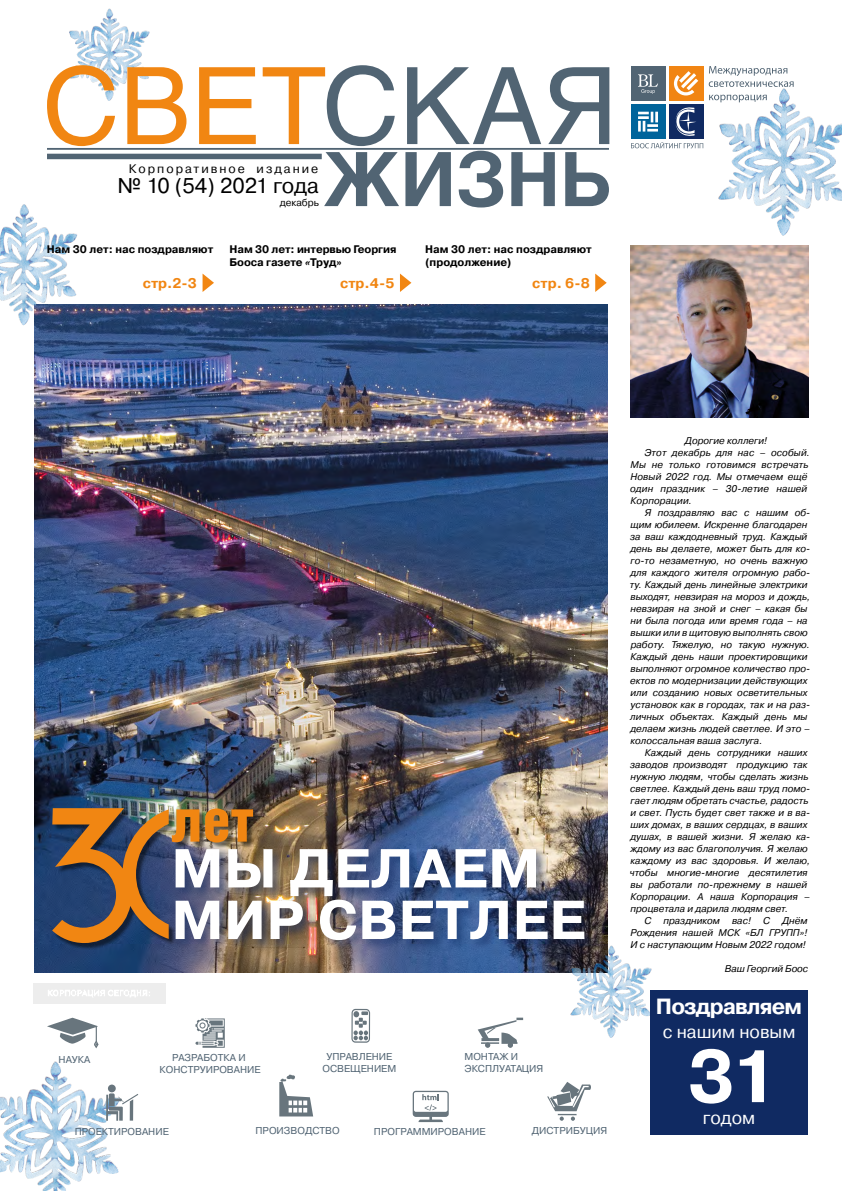
<style>
.page{position:relative;width:842px;height:1191px;background:#fff}
.page>*{position:absolute;margin:0;border:0;box-sizing:border-box;transform-origin:0 0}
.t1{font:700 74px "Pragmatica C";color:#fff}
.t2{font:700 54.7px/51.5px "Pragmatica";letter-spacing:.01em;color:#fff}
.t3{font:700 22px "Pragmatica C";letter-spacing:-.04em;color:#fff}
.t4{font:21.3px "Pragmatica";color:#000}
.t5{font:18px "Pragmatica C";color:#fff}
.t6{font:700 14px "Pragmatica C";color:#f18612}
.t7{font:12.4px "Pragmatica";letter-spacing:.16em;color:#000}
.t8{font:700 11px/13.2px "Pragmatica C";color:#000}
.t9{font:10px/12px "Pragmatica C";color:#516473;text-align:center}
.t10{font:10px "Pragmatica";color:#000}
.t11{font:italic 9.8px "Pragmatica C";color:#000}
.s1{font-style:italic}
</style>
<div class="page">
<img style="left:34px;top:305px;width:574px;height:667px">
<div style="left:173px;top:846px;width:424px;height:106px;background:#102a62;opacity:.5"></div>
<div style="left:54px;top:809px;width:206px;height:140px;background:#000;opacity:.53"></div>
<img style="left:52px;top:808px;width:201px;height:135px">
<img style="left:569px;top:944px;width:83px;height:94px">
<img style="left:69px;top:8px;width:81px;height:57px">
<img style="left:0;top:1061px;width:122px;height:130px">
<svg style="left:203px;top:274px;width:11px;height:18px"></svg>
<svg style="left:400px;top:273px;width:11px;height:19px"></svg>
<svg style="left:595px;top:273px;width:12px;height:19px"></svg>
<svg style="left:709px;top:66px;width:85px;height:21px"></svg>
<svg style="left:709px;top:95px;width:7px;height:6px"></svg>
<div style="left:669px;top:66px;width:34px;height:35px;background:#f18513"></div>
<svg style="left:674px;top:71px;width:24px;height:24px"></svg>
<div style="left:631px;top:66px;width:34px;height:35px;background:#516473"></div>
<svg style="left:638px;top:74px;width:20px;height:20px"></svg>
<div style="left:631px;top:104px;width:34px;height:35px;background:#00649b"></div>
<div style="left:669px;top:104px;width:34px;height:35px;background:#102a62"></div>
<svg style="left:631px;top:106px;width:72px;height:42px"></svg>
<svg style="left:47px;top:65px;width:562px;height:142px"></svg>
<img style="left:631px;top:245px;width:177px;height:173px">
<div style="left:650px;top:989px;width:158px;height:145px;background:#102a62"></div>
<div style="left:34px;top:982px;width:132px;height:21px;background:#ededed"></div>
<img style="left:716px;top:88px;width:126px;height:148px">
<img style="left:0;top:202px;width:79px;height:125px">
<svg style="left:47px;top:1017px;width:52px;height:31px"></svg>
<svg style="left:106px;top:1093px;width:32px;height:27px"></svg>
<div style="left:108px;top:1084px;width:8px;height:8px;background:#68757d;border-radius:50%"></div>
<svg style="left:195px;top:1018px;width:30px;height:29px"></svg>
<svg style="left:279px;top:1074px;width:34px;height:42px"></svg>
<svg style="left:351px;top:1008px;width:19px;height:34px"></svg>
<svg style="left:413px;top:1090px;width:36px;height:32px"></svg>
<svg style="left:478px;top:1017px;width:45px;height:30px"></svg>
<svg style="left:547px;top:1082px;width:44px;height:38px"></svg>
<p class="t7" style="left:129px;top:161px;width:191px">Корпоративное издание</p>
<p class="t10" style="left:280px;top:196px;width:41px">декабрь</p>
<h3 class="t4" style="left:118px;top:173px;width:203px">№ 10 (54) 2021 года</h3>
<p class="t8" style="left:47px;top:243px;width:168px">Нам 30 лет: нас поздравляют</p>
<p class="t8" style="left:230px;top:243px;width:168px">Нам 30 лет: интервью Георгия<br>Бооса газете <span class="s1">«</span>Труд»</p>
<p class="t8" style="left:425px;top:243px;width:168px">Нам 30 лет: нас поздравляют (продолжение)</p>
<h3 class="t6" style="left:143px;top:276px;width:56px">стр.2-3</h3>
<h3 class="t6" style="left:340px;top:276px;width:56px">стр.4-5</h3>
<h3 class="t6" style="left:532px;top:275px;width:59px">стр. 6-8</h3>
<p class="t9" style="left:59px;top:1053px;width:33px">НАУКА</p>
<h2 class="t2" style="left:171px;top:843px;width:416px">МЫ ДЕЛАЕМ<br>МИР СВЕТЛЕЕ</h2>
<p class="t9" style="left:160px;top:1052px;width:102px">РАЗРАБОТКА И<br>КОНСТРУИРОВАНИЕ</p>
<p class="t9" style="left:323px;top:1050px;width:75px">УПРАВЛЕНИЕ<br>ОСВЕЩЕНИЕМ</p>
<p class="t9" style="left:464px;top:1050px;width:80px;text-align:left">МОНТАЖ И<br>ЭКСПЛУАТАЦИЯ</p>
<p class="t9" style="left:75px;top:1125px;width:96px">ПРОЕКТИРОВАНИЕ</p>
<p class="t9" style="left:256px;top:1124px;width:86px">ПРОИЗВОДСТВО</p>
<p class="t9" style="left:374px;top:1125px;width:113px">ПРОГРАММИРОВАНИЕ</p>
<p class="t9" style="left:532px;top:1124px;width:77px">ДИСТРИБУЦИЯ</p>
<p class="t11" style="left:685px;top:435px;width:84px">Дорогие коллеги!</p>
<p class="t11" style="left:644px;top:447px;width:167px">Этот декабрь для нас – особый.</p>
<p class="t11" style="left:630px;top:459px;width:179px">Мы не только готовимся встречать</p>
<p class="t11" style="left:630px;top:471px;width:178px">Новый 2022 год. Мы отмечаем ещё</p>
<p class="t11" style="left:630px;top:483px;width:179px">один праздник – 30-летие нашей</p>
<p class="t11" style="left:630px;top:495px;width:63px">Корпорации.</p>
<p class="t11" style="left:645px;top:507px;width:167px">Я поздравляю вас с нашим об-</p>
<p class="t11" style="left:630px;top:519px;width:178px">щим юбилеем. Искренне благодарен</p>
<p class="t11" style="left:630px;top:531px;width:179px">за ваш каждодневный труд. Каждый</p>
<p class="t11" style="left:630px;top:543px;width:181px">день вы делаете, может быть для ко-</p>
<p class="t11" style="left:630px;top:555px;width:179px">го-то незаметную, но очень важную</p>
<p class="t11" style="left:630px;top:567px;width:181px">для каждого жителя огромную рабо-</p>
<p class="t11" style="left:630px;top:579px;width:179px">ту. Каждый день линейные электрики</p>
<p class="t11" style="left:630px;top:591px;width:181px">выходят, невзирая на мороз и дождь,</p>
<p class="t11" style="left:630px;top:603px;width:178px">невзирая на зной и снег – какая бы</p>
<p class="t11" style="left:630px;top:615px;width:179px">ни была погода или время года – на</p>
<p class="t11" style="left:630px;top:627px;width:179px">вышки или в щитовую выполнять свою</p>
<p class="t11" style="left:631px;top:639px;width:181px">работу. Тяжелую, но такую нужную.</p>
<p class="t11" style="left:630px;top:651px;width:178px">Каждый день наши проектировщики</p>
<p class="t11" style="left:630px;top:663px;width:181px">выполняют огромное количество про-</p>
<p class="t11" style="left:630px;top:675px;width:179px">ектов по модернизации действующих</p>
<p class="t11" style="left:630px;top:687px;width:178px">или созданию новых осветительных</p>
<p class="t11" style="left:630px;top:699px;width:182px">установок как в городах, так и на раз-</p>
<p class="t11" style="left:630px;top:711px;width:179px">личных объектах. Каждый день мы</p>
<p class="t11" style="left:630px;top:723px;width:181px">делаем жизнь людей светлее. И это –</p>
<p class="t11" style="left:630px;top:735px;width:133px">колоссальная ваша заслуга.</p>
<p class="t11" style="left:645px;top:747px;width:164px">Каждый день сотрудники наших</p>
<p class="t11" style="left:630px;top:759px;width:179px">заводов производят продукцию так</p>
<p class="t11" style="left:630px;top:771px;width:179px">нужную людям, чтобы сделать жизнь</p>
<p class="t11" style="left:630px;top:783px;width:182px">светлее. Каждый день ваш труд помо-</p>
<p class="t11" style="left:630px;top:795px;width:179px">гает людям обретать счастье, радость</p>
<p class="t11" style="left:630px;top:807px;width:181px">и свет. Пусть будет свет также и в ва-</p>
<p class="t11" style="left:630px;top:819px;width:178px">ших домах, в ваших сердцах, в ваших</p>
<p class="t11" style="left:630px;top:831px;width:181px">душах, в вашей жизни. Я желаю ка-</p>
<p class="t11" style="left:630px;top:843px;width:179px">ждому из вас благополучия. Я желаю</p>
<p class="t11" style="left:630px;top:855px;width:181px">каждому из вас здоровья. И желаю,</p>
<p class="t11" style="left:630px;top:867px;width:179px">чтобы многие-многие десятилетия</p>
<p class="t11" style="left:630px;top:879px;width:178px">вы работали по-прежнему в нашей</p>
<p class="t11" style="left:630px;top:891px;width:181px">Корпорации. А наша Корпорация –</p>
<p class="t11" style="left:630px;top:903px;width:159px">процветала и дарила людям свет.</p>
<p class="t11" style="left:644px;top:915px;width:165px">С праздником вас! С Днём</p>
<p class="t11" style="left:630px;top:927px;width:178px">Рождения нашей МСК «БЛ ГРУПП»!</p>
<p class="t11" style="left:630px;top:939px;width:177px">И с наступающим Новым 2022 годом!</p>
<p class="t11" style="left:725px;top:963px;width:85px">Ваш Георгий Боос</p>
<h3 class="t3" style="left:656px;top:994px;width:148px">Поздравляем</h3>
<h3 class="t5" style="left:663px;top:1022px;width:134px">с нашим новым</h3>
<h1 class="t1" style="left:688px;top:1035px;width:93px">31</h1>
<h3 class="t5" style="left:703px;top:1107px;width:54px">годом</h3>
</div>
